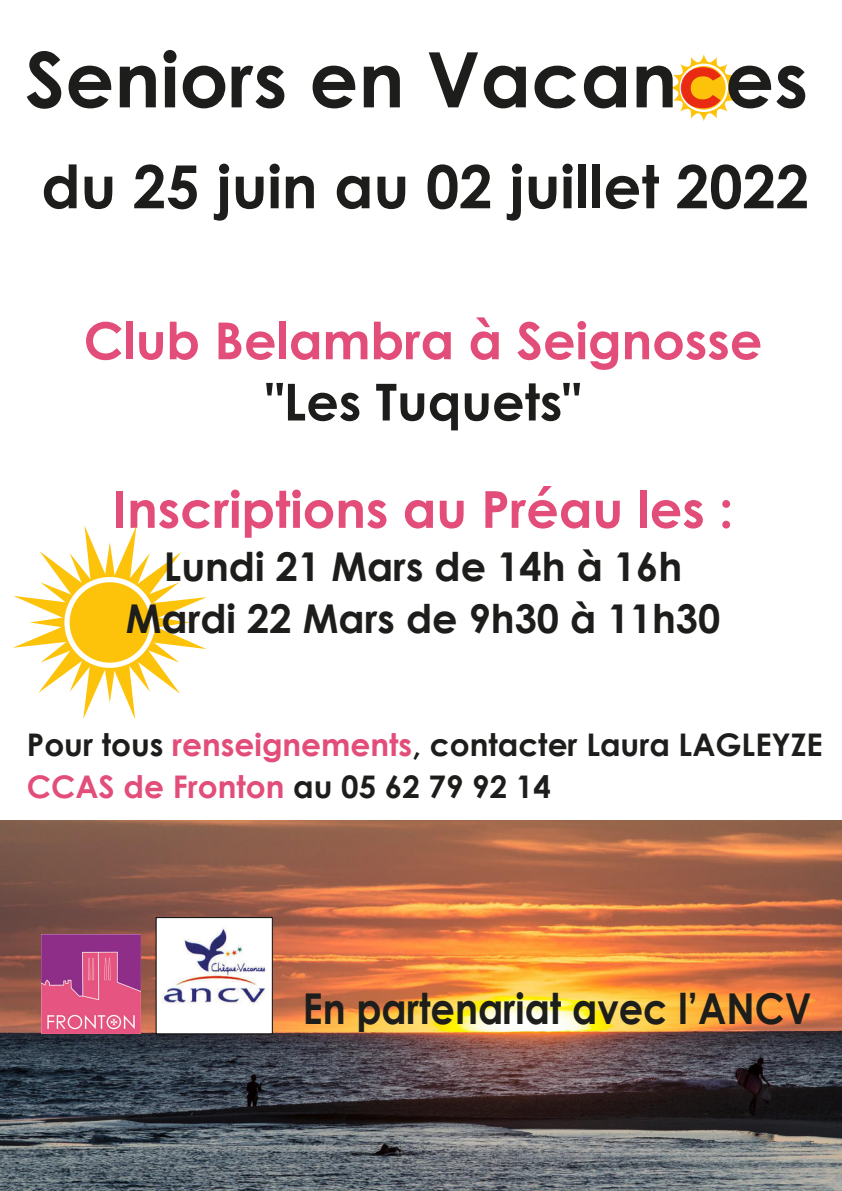
<style>
.page{position:relative;width:842px;height:1191px;background:#fff}
.page>*{position:absolute;margin:0;border:0;box-sizing:border-box;transform-origin:0 0}
.t1{font:700 76.5px "Century Gothic";letter-spacing:.005em;color:#1d1d1b}
.t2{font:700 59.5px "Century Gothic";color:#1d1d1b}
.t3{font:700 51px "Century Gothic";color:#e24d79}
.t4{font:700 51px "Century Gothic";color:#1d1d1b}
.t5{font:700 42.5px "Century Gothic";color:#1d1d1b;scale:.9 1}
.t6{font:700 39.7px/51.6px "Century Gothic";color:#1d1d1b;text-align:center}
.t7{font:700 31.2px/42.5px "Century Gothic";color:#1d1d1b}
.s1{font-size:73.7px;color:rgb(227 6 19/.8)}
.s2{color:#e24d79}
</style>
<div class="page">
<img style="left:0;top:820px;width:842px;height:371px">
<img style="left:41px;top:934px;width:100px;height:99px">
<img style="left:158px;top:919px;width:112px;height:113px">
<svg style="left:13px;top:525px;width:194px;height:194px"></svg>
<div style="left:67px;top:579px;width:86px;height:86px;background:#fdc30b;border-radius:50%"></div>
<div style="left:64px;top:577px;width:91px;height:91px;border:5px solid #fff;border-radius:50%"></div>
<svg style="left:670px;top:54px;width:67px;height:67px"></svg>
<div style="left:681px;top:65px;width:46px;height:46px;background:#fdc30b;border-radius:50%"></div>
<div style="left:680px;top:64px;width:48px;height:48px;border:2px solid #fff;border-radius:50%"></div>
<h1 class="t1" style="left:25px;top:21px;width:784px">Seniors en Vacan<span class="s1">c</span>es</h1>
<h2 class="t2" style="left:41px;top:141px;width:769px">du 25 juin au 02 juillet 2022</h2>
<h3 class="t3" style="left:84px;top:302px;width:680px">Club Belambra à Seignosse</h3>
<h3 class="t4" style="left:265px;top:363px;width:317px">"Les Tuquets"</h3>
<h3 class="t3" style="left:113px;top:470px;width:622px">Inscriptions au Préau les :</h3>
<p class="t6" style="left:126px;top:539px;width:596px">Lundi 21 Mars de 14h à 16h<br>Mardi 22 Mars de 9h30 à 11h30</p>
<p class="t7" style="left:27px;top:722px;width:797px">Pour tous <span class="s2">renseignements</span>, contacter Laura LAGLEYZE<br><span class="s2">CCAS de Fronton</span> au 05 62 79 92 14</p>
<h3 class="t5" style="left:303px;top:976px;width:567px">En partenariat avec l’ANCV</h3>
</div>
